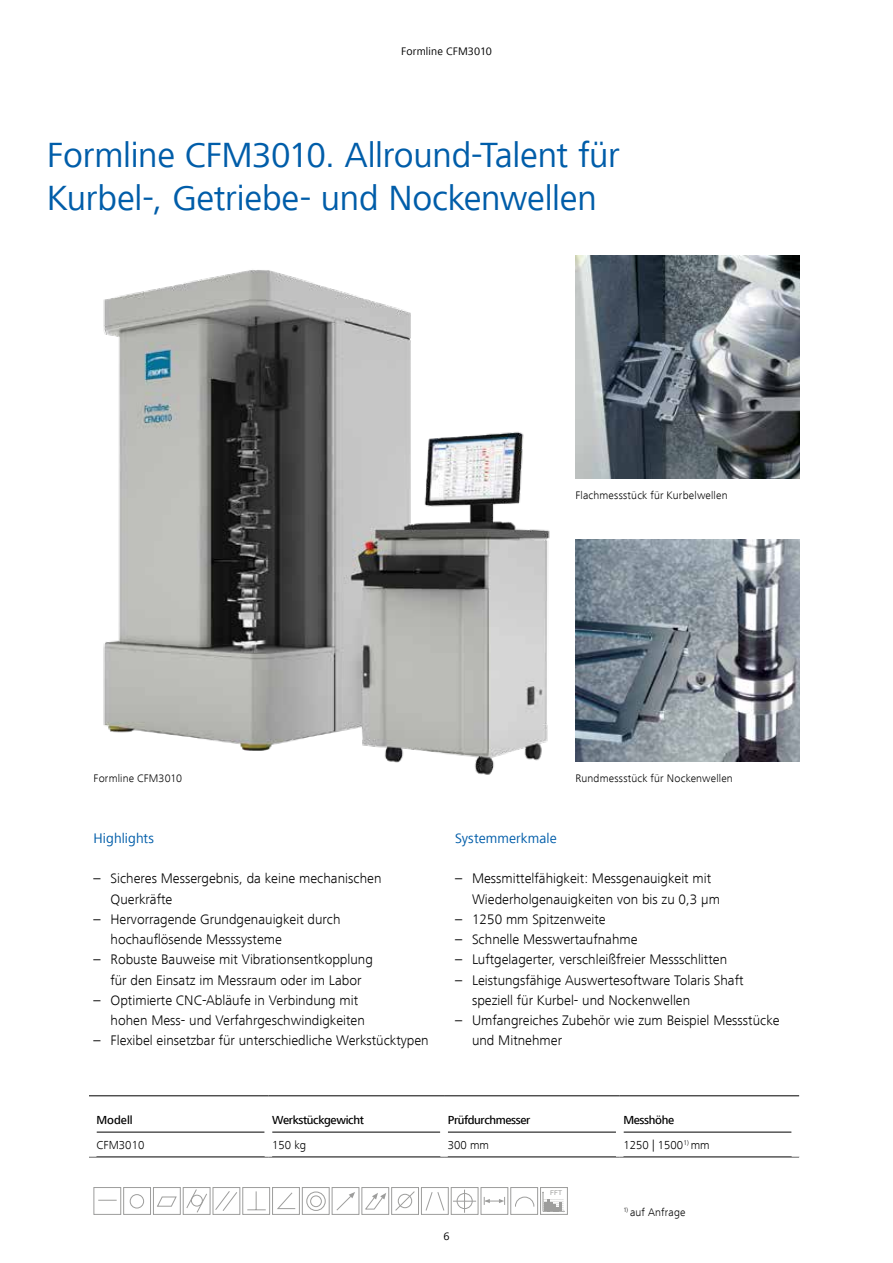
<style>
.page{position:relative;width:893px;height:1263px;background:#fff}
.page>*{position:absolute;margin:0;border:0;box-sizing:border-box;transform-origin:0 0}
.t1{font:36px/43.5px "Frutiger Next LT";letter-spacing:-.01em;color:#005da9}
.t2{font:300 14.25px/20.2px "Frutiger Next LT";color:#000}
.t3{font:14.25px "Frutiger Next LT";letter-spacing:.005em;color:#005da9}
.t4{font:500 12px "Frutiger Next LT";letter-spacing:-.03em;color:#000}
.t5{font:300 12px "Frutiger Next LT";color:#000}
.t6{font:300 11.25px "Frutiger Next LT";letter-spacing:.015em;color:#000}
.t7{font:11.25px "Frutiger Next LT";letter-spacing:.015em;color:#000}
.t8{font:6.6px "Arial";color:#9d9d9c}
</style>
<div class="page">
<img style="left:103px;top:270px;width:447px;height:505px">
<img style="left:575px;top:256px;width:224px;height:222px">
<img style="left:575px;top:539px;width:224px;height:223px">
<div style="left:94px;top:1187px;width:27px;height:28px;border:1px solid #9d9d9c"></div>
<svg style="left:98px;top:1200px;width:19px;height:1px"></svg>
<div style="left:130px;top:1194px;width:14px;height:14px;border:1px solid #9d9d9c;border-radius:50%"></div>
<div style="left:123px;top:1187px;width:28px;height:28px;border:1px solid #9d9d9c"></div>
<div style="left:153px;top:1187px;width:28px;height:28px;border:1px solid #9d9d9c"></div>
<svg style="left:157px;top:1196px;width:20px;height:11px"></svg>
<div style="left:183px;top:1187px;width:27px;height:28px;border:1px solid #9d9d9c"></div>
<svg style="left:186px;top:1188px;width:22px;height:25px"></svg>
<div style="left:213px;top:1187px;width:27px;height:28px;border:1px solid #9d9d9c"></div>
<svg style="left:215px;top:1191px;width:22px;height:20px"></svg>
<div style="left:242px;top:1187px;width:28px;height:28px;border:1px solid #9d9d9c"></div>
<svg style="left:247px;top:1191px;width:19px;height:19px"></svg>
<div style="left:272px;top:1187px;width:28px;height:28px;border:1px solid #9d9d9c"></div>
<svg style="left:277px;top:1192px;width:19px;height:17px"></svg>
<div style="left:302px;top:1187px;width:27px;height:28px;border:1px solid #9d9d9c"></div>
<svg style="left:307px;top:1192px;width:18px;height:18px"></svg>
<div style="left:306px;top:1192px;width:20px;height:19px;border:1px solid #9d9d9c;border-radius:50%"></div>
<div style="left:311px;top:1196px;width:10px;height:11px;background:#fff;border-radius:50%"></div>
<div style="left:310px;top:1195px;width:12px;height:12px;border:1px solid #9d9d9c;border-radius:50%"></div>
<div style="left:332px;top:1187px;width:27px;height:28px;border:1px solid #9d9d9c"></div>
<svg style="left:336px;top:1192px;width:19px;height:19px"></svg>
<div style="left:362px;top:1187px;width:27px;height:28px;border:1px solid #9d9d9c"></div>
<svg style="left:365px;top:1193px;width:21px;height:17px"></svg>
<div style="left:391px;top:1187px;width:28px;height:28px;border:1px solid #9d9d9c"></div>
<svg style="left:395px;top:1191px;width:20px;height:20px"></svg>
<div style="left:421px;top:1187px;width:28px;height:28px;background:#fff;border:1px solid #9d9d9c"></div>
<svg style="left:425px;top:1192px;width:20px;height:19px"></svg>
<svg style="left:451px;top:1187px;width:27px;height:28px"></svg>
<svg style="left:453px;top:1189px;width:23px;height:24px"></svg>
<div style="left:510px;top:1187px;width:28px;height:28px;border:1px solid #9d9d9c"></div>
<svg style="left:515px;top:1196px;width:20px;height:11px"></svg>
<div style="left:481px;top:1187px;width:27px;height:28px;border:1px solid #9d9d9c"></div>
<svg style="left:484px;top:1197px;width:21px;height:8px"></svg>
<div style="left:540px;top:1187px;width:28px;height:28px;border:1px solid #9d9d9c"></div>
<svg style="left:542px;top:1191px;width:23px;height:21px"></svg>
<hr style="left:89px;top:1157px;width:179px;height:1px;background:#000">
<hr style="left:268px;top:1157px;width:176px;height:1px;background:#000">
<hr style="left:444px;top:1157px;width:176px;height:1px;background:#000">
<hr style="left:620px;top:1157px;width:179px;height:1px;background:#000">
<hr style="left:96px;top:1132px;width:169px;height:1px;background:#000">
<hr style="left:272px;top:1132px;width:168px;height:1px;background:#000">
<hr style="left:448px;top:1132px;width:168px;height:1px;background:#000">
<hr style="left:623px;top:1132px;width:169px;height:1px;background:#000">
<hr style="left:89px;top:1095px;width:179px;height:1px;background:#000">
<hr style="left:268px;top:1095px;width:176px;height:1px;background:#000">
<hr style="left:444px;top:1095px;width:176px;height:1px;background:#000">
<hr style="left:620px;top:1095px;width:179px;height:1px;background:#000">
<p class="t7" style="left:401px;top:45px;width:92px">Formline CFM3010</p>
<h1 class="t1" style="left:47px;top:133px;width:575px">Formline CFM3010. Allround-Talent für<br>Kurbel-, Getriebe- und Nockenwellen</h1>
<p class="t6" style="left:575px;top:489px;width:154px">Flachmessstück für Kurbelwellen</p>
<p class="t6" style="left:94px;top:772px;width:90px">Formline CFM3010</p>
<p class="t3" style="left:94px;top:830px;width:62px">Highlights</p>
<p class="t2" style="left:111px;top:868px;width:272px;text-indent:-17px">– Sicheres Messergebnis, da keine mechanischen<br>Querkräfte</p>
<p class="t2" style="left:111px;top:909px;width:232px;text-indent:-17px">– Hervorragende Grundgenauigkeit durch hochauflösende Messsysteme</p>
<p class="t2" style="left:94px;top:949px;width:281px;text-align:center">– Robuste Bauweise mit Vibrationsentkopplung für den Einsatz im Messraum oder im Labor</p>
<p class="t2" style="left:111px;top:990px;width:256px;text-indent:-17px">– Optimierte CNC-Abläufe in Verbindung mit hohen Mess- und Verfahrgeschwindigkeiten</p>
<p class="t2" style="left:94px;top:1030px;width:337px">– Flexibel einsetzbar für unterschiedliche Werkstücktypen</p>
<p class="t6" style="left:575px;top:772px;width:159px">Rundmessstück für Nockenwellen</p>
<p class="t3" style="left:455px;top:830px;width:103px">Systemmerkmale</p>
<p class="t2" style="left:472px;top:868px;width:250px;text-indent:-17px">– Messmittelfähigkeit: Messgenauigkeit mit<br>Wiederholgenauigkeiten von bis zu 0,3 μm</p>
<p class="t2" style="left:455px;top:909px;width:152px">– 1250 mm Spitzenweite</p>
<p class="t2" style="left:455px;top:929px;width:184px">– Schnelle Messwertaufnahme</p>
<p class="t2" style="left:455px;top:949px;width:274px">– Luftgelagerter, verschleißfreier Messschlitten</p>
<p class="t2" style="left:472px;top:970px;width:273px;text-indent:-17px">– Leistungsfähige Auswertesoftware Tolaris Shaft speziell für Kurbel- und Nockenwellen</p>
<p class="t2" style="left:472px;top:1010px;width:309px;text-indent:-17px">– Umfangreiches Zubehör wie zum Beispiel Messstücke und Mitnehmer</p>
<p class="t4" style="left:96px;top:1113px;width:38px">Modell</p>
<p class="t4" style="left:272px;top:1113px;width:93px">Werkstückgewicht</p>
<p class="t4" style="left:448px;top:1113px;width:84px">Prüfdurchmesser</p>
<p class="t4" style="left:623px;top:1113px;width:52px">Messhöhe</p>
<p class="t5" style="left:96px;top:1138px;width:49px">CFM3010</p>
<p class="t5" style="left:272px;top:1138px;width:36px">150 kg</p>
<p class="t5" style="left:448px;top:1138px;width:43px">300 mm</p>
<p class="t5" style="left:623px;top:1138px;width:88px">1250 | 1500<sup>1)</sup> mm</p>
<p class="t7" style="left:443px;top:1229px;width:8px">6</p>
<p class="t8" style="left:550px;top:1188px;width:14px">FFT</p>
<p class="t6" style="left:623px;top:1205px;width:64px"><sup>1)</sup> auf Anfrage</p>
</div>
